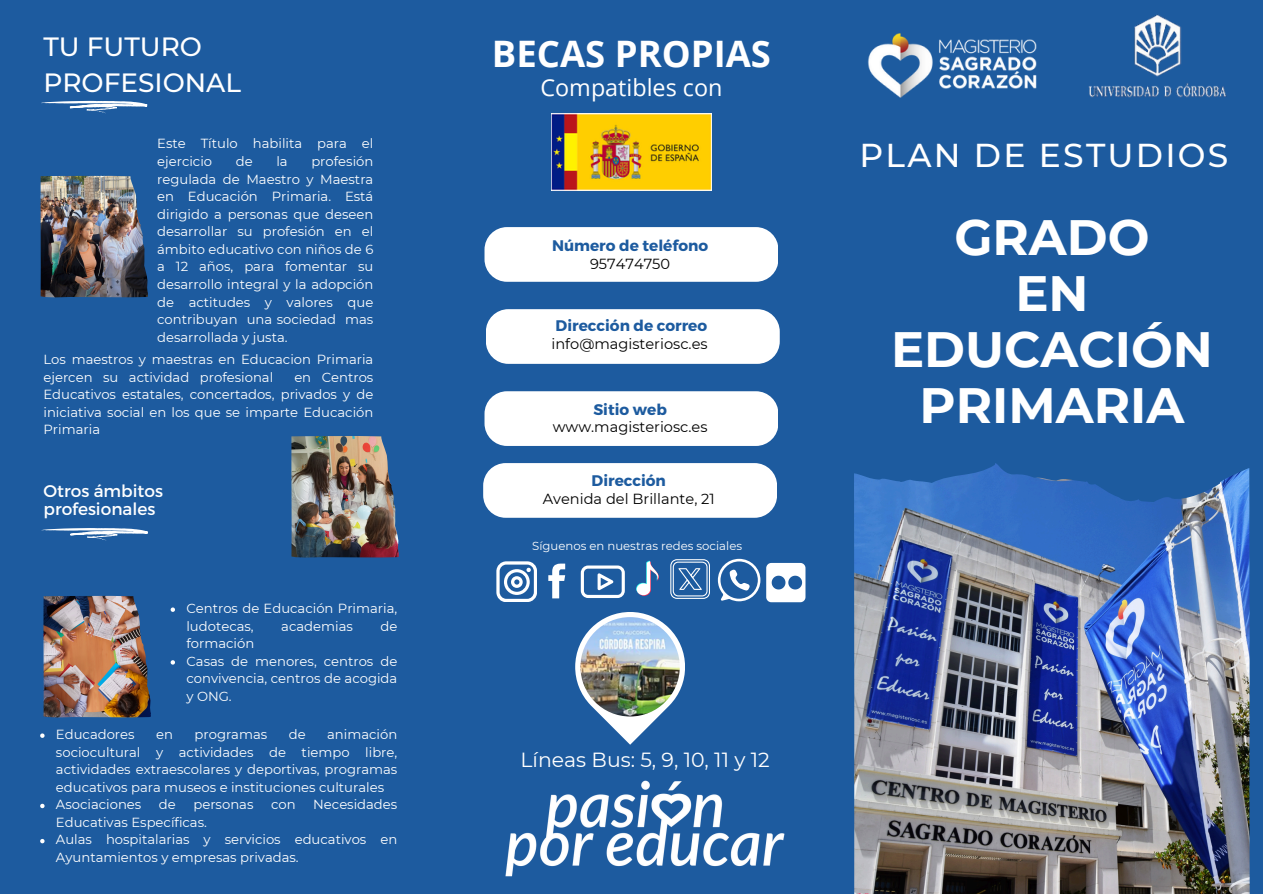
<style>
.page{position:relative;width:1263px;height:894px;background:#fff}
.page>*{position:absolute;margin:0;border:0;box-sizing:border-box;transform-origin:0 0}
.t1{font:700 49.5px/56.2px "Montserrat";color:#fff;text-align:center}
.t2{font:700 36.45px "Open Sans";color:#fff}
.t3{font:500 33px "Montserrat";letter-spacing:.07em;color:#fff}
.t4{font:500 26.4px/36px "Montserrat";color:#fff}
.t5{font:23.4px "Open Sans";color:#fff}
.t6{font:20.4px "Montserrat";color:#fff}
.t7{font:16.95px/18.6px "Montserrat";color:#fff}
.t8{font:700 15.3px "Montserrat";color:#1d5b9f}
.t9{font:14.55px "Montserrat";color:#000}
.t10{font:13.2px/17.5px "Montserrat";color:#fff}
.t11{font:11.7px "Montserrat";color:#fff}
</style>
<div class="page">
<div style="left:0;top:0;width:1263px;height:893px;background:#1d5b9f"></div>
<div style="left:484px;top:227px;width:294px;height:55px;background:#fff;border-radius:22px"></div>
<div style="left:486px;top:309px;width:294px;height:55px;background:#fff;border-radius:22px"></div>
<div style="left:484px;top:391px;width:294px;height:55px;background:#fff;border-radius:22px"></div>
<img style="left:41px;top:176px;width:107px;height:121px">
<img style="left:291px;top:436px;width:108px;height:121px">
<img style="left:44px;top:595px;width:107px;height:122px">
<svg style="left:41px;top:101px;width:106px;height:12px"></svg>
<img style="left:868px;top:33px;width:62px;height:65px">
<img style="left:930px;top:39px;width:107px;height:50px">
<img style="left:1088px;top:14px;width:139px;height:84px">
<img style="left:505px;top:780px;width:280px;height:97px">
<svg style="left:575px;top:612px;width:110px;height:132px"></svg>
<img style="left:580px;top:617px;width:100px;height:99px;border-radius:50%">
<div style="left:483px;top:463px;width:294px;height:54px;background:#fff;border-radius:23px"></div>
<svg style="left:496px;top:561px;width:41px;height:40px"></svg>
<svg style="left:548px;top:563px;width:17px;height:35px"></svg>
<svg style="left:670px;top:559px;width:40px;height:39px"></svg>
<svg style="left:636px;top:560px;width:23px;height:35px"></svg>
<svg style="left:581px;top:565px;width:44px;height:33px"></svg>
<svg style="left:766px;top:562px;width:39px;height:40px"></svg>
<svg style="left:41px;top:528px;width:107px;height:12px"></svg>
<svg style="left:718px;top:558px;width:42px;height:43px"></svg>
<img style="left:854px;top:463px;width:396px;height:430px">
<img style="left:551px;top:113px;width:160px;height:78px">
<svg style="left:171px;top:607px;width:4px;height:4px"></svg>
<svg style="left:171px;top:660px;width:4px;height:4px"></svg>
<svg style="left:40px;top:733px;width:5px;height:4px"></svg>
<svg style="left:40px;top:803px;width:5px;height:5px"></svg>
<svg style="left:40px;top:839px;width:5px;height:4px"></svg>
<p class="t4" style="left:44px;top:29px;width:199px">TU FUTURO<br>PROFESIONAL</p>
<p class="t10" style="left:157px;top:135px;width:218px">Este Título habilita para el ejercicio</p>
<p class="t10" style="left:157px;top:152px;width:218px;text-align:justify;text-indent:154px">profesión regulada de Maestro y Maestra en Educación Primaria. Está dirigido a personas que deseen desarrollar su profesión en el ámbito educativo con niños de 6 a 12 años, para fomentar su desarrollo integral y la adopción de actitudes y valores que contribuyan una sociedad mas desarrollada y justa.</p>
<p class="t10" style="left:236px;top:152px;width:18px">de</p>
<p class="t10" style="left:276px;top:152px;width:13px">la</p>
<p class="t10" style="left:44px;top:350px;width:331px">Los maestros y maestras en Educacion Primaria ejercen su actividad profesional</p>
<p class="t10" style="left:44px;top:368px;width:331px;text-align:justify;text-indent:251px">en Centros Educativos estatales, concertados, privados y de iniciativa social en los que se imparte Educación Primaria</p>
<h4 class="t7" style="left:44px;top:480px;width:121px">Otros ámbitos profesionales</h4>
<p class="t10" style="left:186px;top:599px;width:212px">Centros de Educación Primaria, ludotecas,</p>
<p class="t10" style="left:281px;top:617px;width:73px">academias</p>
<p class="t10" style="left:380px;top:617px;width:18px">de</p>
<p class="t10" style="left:186px;top:634px;width:69px">formación</p>
<h2 class="t10" style="left:186px;top:652px;width:212px;text-align:justify">Casas de menores, centros de convivencia, centros de acogida y ONG.</h2>
<h6 class="t10" style="left:56px;top:725px;width:343px;text-align:justify;text-indent:271px">animación sociocultural y actividades de tiempo libre, actividades extraescolares y deportivas, programas educativos para museos e instituciones culturales</h6>
<p class="t10" style="left:56px;top:795px;width:87px">Asociaciones</p>
<p class="t10" style="left:159px;top:795px;width:18px">de</p>
<p class="t10" style="left:193px;top:795px;width:61px">personas</p>
<p class="t10" style="left:271px;top:795px;width:26px">con</p>
<p class="t10" style="left:313px;top:795px;width:86px">Necesidades</p>
<p class="t10" style="left:56px;top:813px;width:153px">Educativas Específicas.</p>
<p class="t10" style="left:56px;top:830px;width:343px">Aulas hospitalarias y servicios educativos en<br>Ayuntamientos y empresas privadas.</p>
<h6 class="t10" style="left:56px;top:725px;width:80px">Educadores</h6>
<h6 class="t10" style="left:156px;top:725px;width:18px">en</h6>
<h6 class="t10" style="left:195px;top:725px;width:74px">programas</h6>
<h6 class="t10" style="left:289px;top:725px;width:18px">de</h6>
<p class="t2" style="left:492px;top:28px;width:281px">BECAS PROPIAS</p>
<h6 class="t5" style="left:540px;top:71px;width:183px">Compatibles con</h6>
<p class="t8" style="left:552px;top:235px;width:158px">Número de teléfono</p>
<p class="t9" style="left:590px;top:255px;width:82px">957474750</p>
<p class="t8" style="left:556px;top:315px;width:153px">Dirección de correo</p>
<p class="t9" style="left:551px;top:335px;width:158px">info@magisteriosc.es</p>
<p class="t8" style="left:593px;top:399px;width:75px">Sitio web</p>
<p class="t9" style="left:553px;top:418px;width:156px">www.magisteriosc.es</p>
<h6 class="t8" style="left:592px;top:471px;width:76px">Dirección</h6>
<p class="t9" style="left:543px;top:489px;width:174px">Avenida del Brillante, 21</p>
<h6 class="t11" style="left:532px;top:538px;width:211px">Síguenos en nuestras redes sociales</h6>
<p class="t6" style="left:521px;top:746px;width:251px">Líneas Bus: 5, 9, 10, 11 y 12</p>
<p class="t3" style="left:860px;top:135px;width:370px">PLAN DE ESTUDIOS</p>
<p class="t1" style="left:891px;top:209px;width:323px">GRADO<br>EN<br>EDUCACIÓN<br>PRIMARIA</p>
</div>
